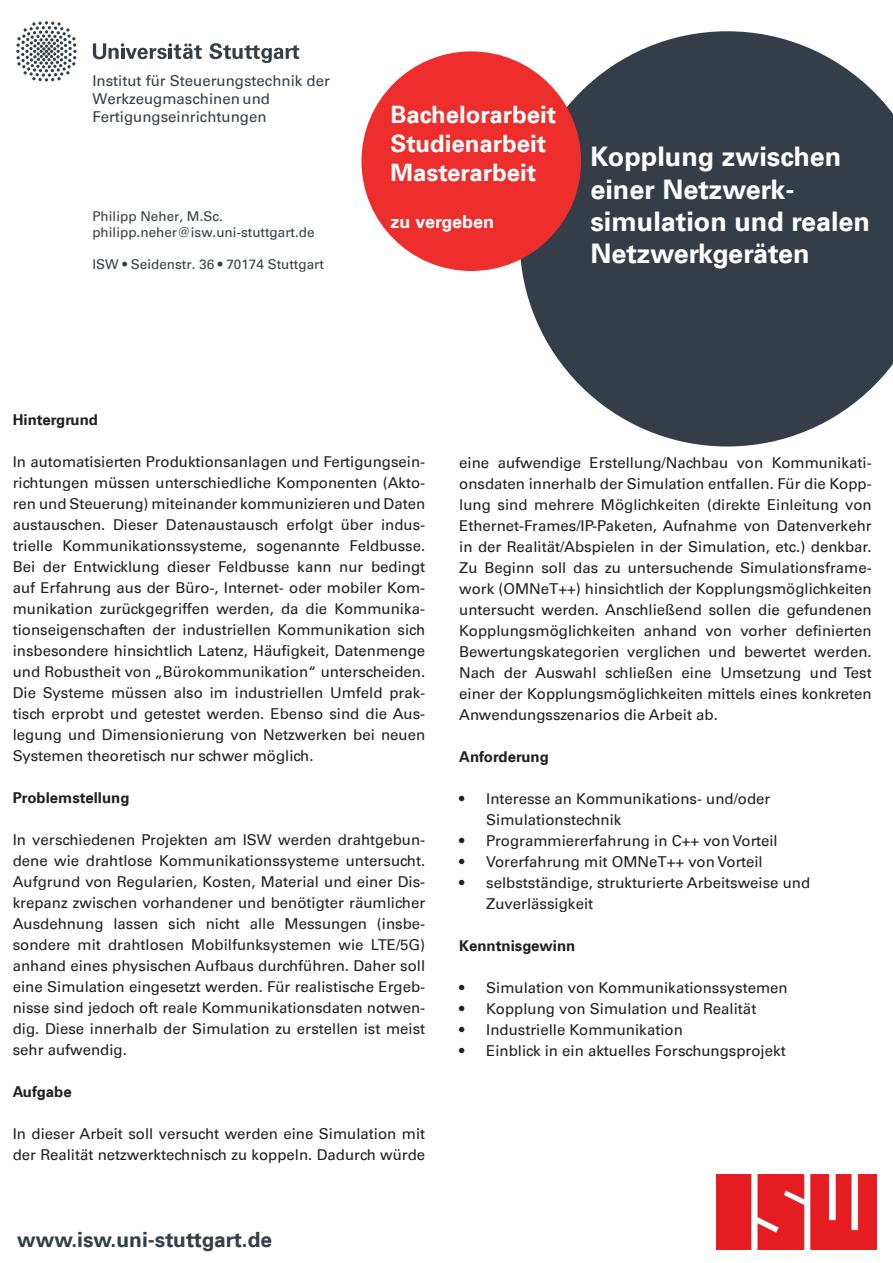
<style>
.page{position:relative;width:893px;height:1263px;background:#fff}
.page>*{position:absolute;margin:0;border:0;box-sizing:border-box;transform-origin:0 0}
.t1{font:27px/32.4px "Universfor Uni S65 Bd";color:#fff}
.t2{font:24px/28.8px "Universfor Uni S65 Bd";color:#fff}
.t3{font:21px "Universfor Uni S65 Bd";color:#353e48}
.t4{font:18px "Universfor Uni S65 Bd";color:#fff}
.t5{font:15px/21px "Universfor Uni S55 Rm";color:#231f20;text-align:justify}
.t6{font:15px/18px "Universfor Uni S55 Rm";color:#353e48}
.t7{font:15px "Universfor Uni S65 Bd";color:#231f20}
.t8{font:13.5px/16.2px "Universfor Uni S55 Rm";color:#353e48}
</style>
<div class="page">
<svg style="left:16px;top:21px;width:61px;height:61px"></svg>
<svg style="left:210px;top:43px;width:89px;height:20px"></svg>
<svg style="left:93px;top:43px;width:109px;height:16px"></svg>
<img style="left:717px;top:1174px;width:160px;height:75px">
<svg style="left:520px;top:31px;width:373px;height:415px;fill:#353e48"></svg>
<div style="left:361px;top:51px;width:220px;height:220px;background:#ee2e2c;border-radius:50%"></div>
<p class="t6" style="left:92px;top:71px;width:239px">Institut für Steuerungstechnik der<br>Werkzeugmaschinen und<br>Fertigungseinrichtungen</p>
<p class="t8" style="left:92px;top:207px;width:224px">Philipp Neher, M.Sc. philipp.neher@isw.uni-stuttgart.de</p>
<p class="t8" style="left:92px;top:256px;width:233px">ISW • Seidenstr. 36 • 70174 Stuttgart</p>
<p class="t2" style="left:390px;top:99px;width:167px">Bachelorarbeit<br>Studienarbeit</p>
<p class="t2" style="left:390px;top:157px;width:147px">Masterarbeit</p>
<p class="t4" style="left:390px;top:209px;width:105px">zu vergeben</p>
<p class="t1" style="left:590px;top:139px;width:281px">Kopplung zwischen einer Netzwerk&shy;simulation und realen<br>Netzwerkgeräten</p>
<p class="t7" style="left:13px;top:409px;width:87px">Hintergrund</p>
<p class="t5" style="left:13px;top:450px;width:414px">In automatisierten Produktionsanlagen und Fertigungsein&shy;richtungen müssen unterschiedliche Komponenten (Akto&shy;ren und Steuerung) miteinander kommunizieren und Daten austauschen. Dieser Datenaustausch erfolgt über indus&shy;trielle Kommunikationssysteme, sogenannte Feldbusse.<br>Bei der Entwicklung dieser Feldbusse kann nur bedingt auf Erfahrung aus der Büro-, Internet- oder mobiler Kom&shy;munikation zurückgegriffen werden, da die Kommunika&shy;tionseigenschaften der industriellen Kommunikation sich insbesondere hinsichtlich Latenz, Häufigkeit, Datenmenge und Robustheit von „Bürokommunikation“ unterscheiden.<br>Die Systeme müssen also im industriellen Umfeld prak&shy;tisch erprobt und getestet werden. Ebenso sind die Aus&shy;legung und Dimensionierung von Netzwerken bei neuen Systemen theoretisch nur schwer möglich.</p>
<p class="t7" style="left:13px;top:787px;width:118px">Problemstellung</p>
<p class="t5" style="left:13px;top:828px;width:414px">In verschiedenen Projekten am ISW werden drahtgebun&shy;dene wie drahtlose Kommunikationssysteme untersucht.<br>Aufgrund von Regularien, Kosten, Material und einer Dis&shy;krepanz zwischen vorhandener und benötigter räumlicher Ausdehnung lassen sich nicht alle Messungen (insbe&shy;sondere mit drahtlosen Mobilfunksystemen wie LTE/5G) anhand eines physischen Aufbaus durchführen. Daher soll eine Simulation eingesetzt werden. Für realistische Ergeb&shy;nisse sind jedoch oft reale Kommunikationsdaten notwen&shy;dig. Diese innerhalb der Simulation zu erstellen ist meist sehr aufwendig.</p>
<p class="t7" style="left:13px;top:1081px;width:60px">Aufgabe</p>
<p class="t5" style="left:13px;top:1122px;width:414px">In dieser Arbeit soll versucht werden eine Simulation mit der Realität netzwerktechnisch zu koppeln. Dadurch würde</p>
<p class="t3" style="left:17px;top:1225px;width:257px">www.isw.uni-stuttgart.de</p>
<p class="t5" style="left:459px;top:452px;width:414px">eine aufwendige Erstellung/Nachbau von Kommunikati&shy;onsdaten innerhalb der Simulation entfallen. Für die Kopp&shy;lung sind mehrere Möglichkeiten (direkte Einleitung von Ethernet-Frames/IP-Paketen, Aufnahme von Datenverkehr in der Realität/Abspielen in der Simulation, etc.) denkbar.<br>Zu Beginn soll das zu untersuchende Simulationsframe&shy;work (OMNeT++) hinsichtlich der Kopplungsmöglichkeiten untersucht werden. Anschließend sollen die gefundenen Kopplungsmöglichkeiten anhand von vorher definierten Bewertungskategorien verglichen und bewertet werden.<br>Nach der Auswahl schließen eine Umsetzung und Test einer der Kopplungsmöglichkeiten mittels eines konkreten Anwendungsszenarios die Arbeit ab.</p>
<p class="t7" style="left:459px;top:746px;width:91px">Anforderung</p>
<p class="t5" style="left:486px;top:788px;width:286px;text-indent:-27px">• Interesse an Kommunikations- und/oder<br>Simulationstechnik</p>
<p class="t5" style="left:459px;top:830px;width:320px">• Programmiererfahrung in C++ von Vorteil</p>
<p class="t5" style="left:459px;top:851px;width:305px">• Vorerfahrung mit OMNeT++ von Vorteil</p>
<p class="t5" style="left:486px;top:872px;width:325px;text-indent:-27px">• selbstständige, strukturierte Arbeitsweise und<br>Zuverlässigkeit</p>
<p class="t7" style="left:459px;top:935px;width:118px">Kenntnisgewinn</p>
<p class="t5" style="left:459px;top:977px;width:330px">• Simulation von Kommunikationssystemen</p>
<p class="t5" style="left:459px;top:998px;width:299px">• Kopplung von Simulation und Realität</p>
<p class="t5" style="left:459px;top:1019px;width:225px">• Industrielle Kommunikation</p>
<p class="t5" style="left:459px;top:1040px;width:328px">• Einblick in ein aktuelles Forschungsprojekt</p>
</div>
